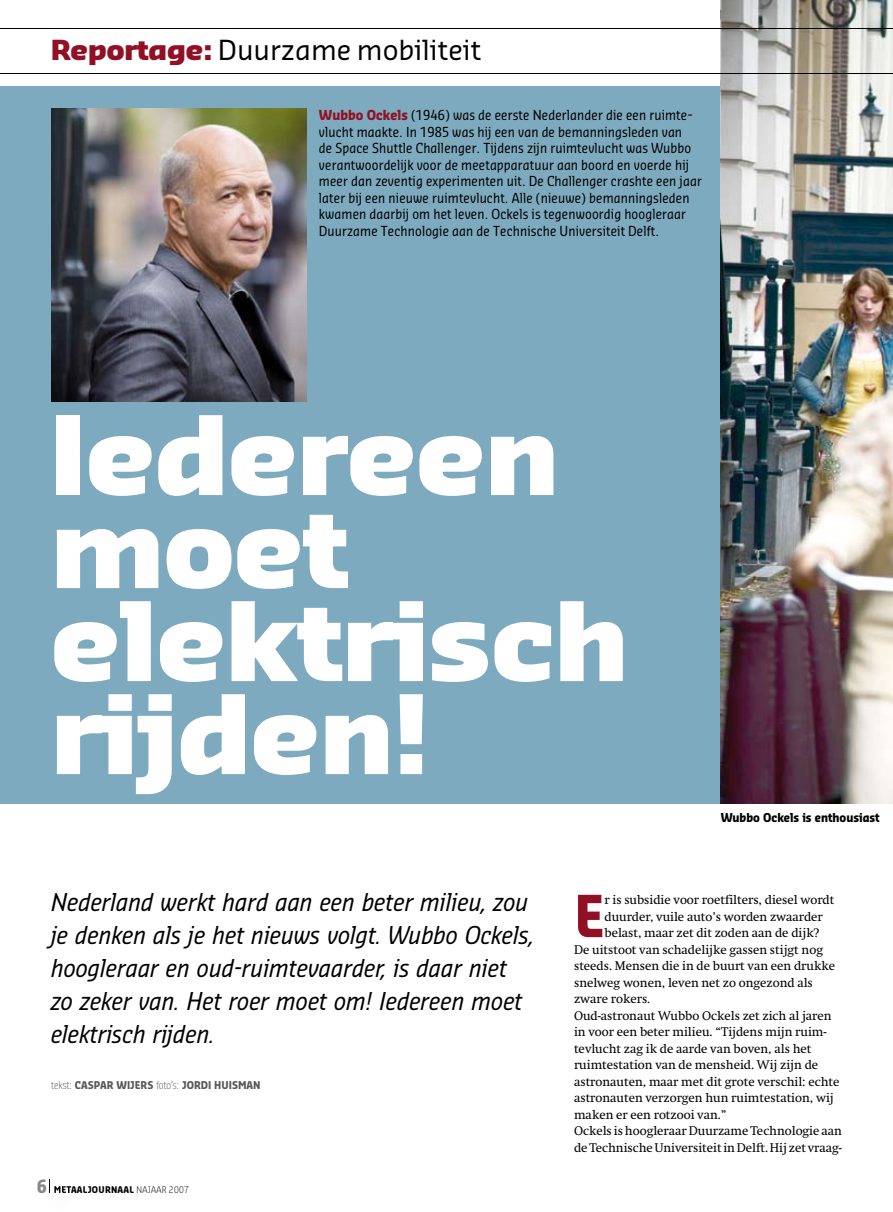
<style>
.page{position:relative;width:893px;height:1212px;background:#fff}
.page>*{position:absolute;margin:0;border:0;box-sizing:border-box;transform-origin:0 0}
.t1{font:900 106.5px/93px "Sansa Std";color:#fff}
.t2{font:700 56.4px "Sansa Con Std";color:#921026}
.t3{font:27px "Sansa Std";color:#000}
.t4{font:italic 24px/33px "Sansa Con Std";color:#000}
.t5{font:13.5px/16.5px "Sansa Con Std";letter-spacing:.01em;color:#000}
.t6{font:12.45px "Swift";color:#000}
.t7{font:700 12px "Sansa Con Std";color:#000}
.t8{font:700 10.5px "Sansa Con Std";color:#58585a}
.t9{font:700 9px "Sansa Con Std";letter-spacing:.03em;color:#000}
.s1{font-weight:900;color:#921026}
.s2{font-weight:700;color:#921026}
.s3{font-weight:300}
.s4{font-size:18px;color:#878889}
</style>
<div class="page">
<img style="left:54px;top:1186px;width:16px;height:7px">
<div style="left:0;top:86px;width:893px;height:718px;background:#7daabe"></div>
<img style="left:51px;top:109px;width:255px;height:292px">
<img style="left:721px;top:0;width:172px;height:804px">
<hr style="left:0;top:73px;width:893px;height:1px;background:#000">
<hr style="left:0;top:28px;width:893px;height:1px;background:#000">
<h3 class="t3" style="left:51px;top:33px;width:432px"><span class="s1">reportage:</span> Duurzame mobiliteit</h3>
<p class="t5" style="left:319px;top:106px;width:384px"><span class="s2">Wubbo Ockels</span> (1946) was de eerste Nederlander die een ruimte&shy;vlucht maakte. In 1985 was hij een van de bemanningsleden van<br>de Space Shuttle Challenger. Tijdens zijn ruimtevlucht was Wubbo verantwoordelijk voor de meetapparatuur aan boord en voerde hij meer dan zeventig experimenten uit. De Challenger crashte een jaar later bij een nieuwe ruimtevlucht. Alle (nieuwe) bemanningsleden kwamen daarbij om het leven. Ockels is tegenwoordig hoogleraar Duurzame Technologie aan de Technische Universiteit Delft.</p>
<h1 class="t1" style="left:51px;top:403px;width:579px">Iedereen moet elektrisch rijden!</h1>
<p class="t7" style="left:721px;top:809px;width:160px">Wubbo Ockels is enthousiast</p>
<h3 class="t4" style="left:51px;top:884px;width:485px">Nederland werkt hard aan een beter milieu, zou je denken als je het nieuws volgt. Wubbo Ockels, hoogleraar en oud-ruimtevaarder, is daar niet zo zeker van. Het roer moet om! Iedereen moet elektrisch rijden.</h3>
<p class="t8" style="left:51px;top:1078px;width:211px"><span class="s3">tekst:</span> CASPAR WIJERS <span class="s3">foto’s:</span> JORDI HUISMAN</p>
<p class="t9" style="left:37px;top:1183px;width:153px"><span class="s4">6</span> METAALJOURNAAL <span class="s3">NAJAAR 2007</span></p>
<h2 class="t2" style="left:574px;top:879px;width:32px">E</h2>
<p class="t6" style="left:604px;top:893px;width:231px">r is subsidie voor roetfilters, diesel wordt</p>
<p class="t6" style="left:604px;top:909px;width:220px">duurder, vuile auto’s worden zwaarder</p>
<p class="t6" style="left:604px;top:926px;width:216px">belast, maar zet dit zoden aan de dijk?</p>
<p class="t6" style="left:574px;top:942px;width:250px">De uitstoot van schadelijke gassen stijgt nog</p>
<p class="t6" style="left:574px;top:959px;width:263px">steeds. Mensen die in de buurt van een drukke</p>
<p class="t6" style="left:574px;top:975px;width:240px">snelweg wonen, leven net zo ongezond als</p>
<p class="t6" style="left:574px;top:992px;width:78px">zware rokers.</p>
<p class="t6" style="left:574px;top:1008px;width:259px">Oud-astronaut Wubbo Ockels zet zich al jaren</p>
<p class="t6" style="left:574px;top:1025px;width:254px">in voor een beter milieu. “Tijdens mijn ruim-</p>
<p class="t6" style="left:574px;top:1041px;width:239px">tevlucht zag ik de aarde van boven, als het</p>
<p class="t6" style="left:574px;top:1058px;width:246px">ruimtestation van de mensheid. Wij zijn de</p>
<p class="t6" style="left:574px;top:1074px;width:267px">astronauten, maar met dit grote verschil: echte</p>
<p class="t6" style="left:574px;top:1091px;width:261px">astronauten verzorgen hun ruimtestation, wij</p>
<p class="t6" style="left:574px;top:1107px;width:154px">maken er een rotzooi van.”</p>
<p class="t6" style="left:574px;top:1124px;width:269px">Ockels is hoogleraar Duurzame Technologie aan</p>
<p class="t6" style="left:574px;top:1140px;width:269px">de Technische Universiteit in Delft. Hij zet vraag-</p>
</div>
